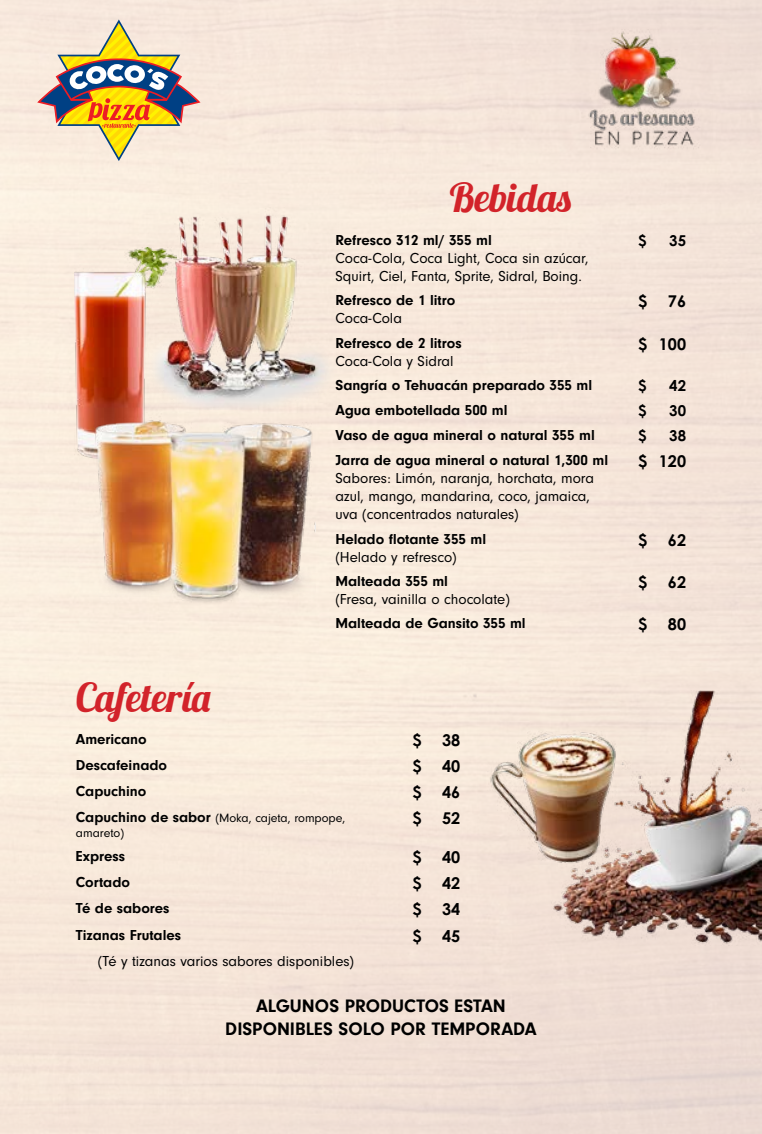
<style>
.page{position:relative;width:762px;height:1134px;background:#fff}
.page>*{position:absolute;margin:0;border:0;box-sizing:border-box;transform-origin:0 0}
.t1{font:40px "Lobster 1.3";color:#d2232a}
.t2{font:700 18.75px/22.5px "Neuzeit Gro";color:#000;text-align:center}
.t3{font:700 16.25px "Century Gothic Pro";color:#000}
.t4{font:700 15px "Neuzeit Gro";color:#000}
.t5{font:15px/18px "Neuzeit Gro";color:#000}
.t6{font:700 15px "Century Gothic Pro";color:#000}
.t7{font:12.5px/15px "Neuzeit Gro";letter-spacing:-.005em;color:#000}
.s1{font-weight:700;font-size:15px}
</style>
<div class="page">
<svg style="left:37px;top:19px;width:163px;height:142px;background:#d0bf9b"></svg>
<img style="left:571px;top:19px;width:141px;height:142px">
<img style="left:146px;top:208px;width:191px;height:202px">
<img style="left:74px;top:248px;width:102px;height:211px">
<img style="left:93px;top:403px;width:222px;height:211px">
<img style="left:551px;top:691px;width:211px;height:255px">
<img style="left:478px;top:711px;width:178px;height:170px">
<h1 class="t1" style="left:450px;top:172px;width:124px">Bebidas</h1>
<p class="t4" style="left:335px;top:232px;width:158px">Refresco 312 ml/ 355 ml</p>
<p class="t5" style="left:335px;top:250px;width:255px">Coca-Cola, Coca Light, Coca sin azúcar,<br>Squirt, Ciel, Fanta, Sprite, Sidral, Boing.</p>
<p class="t4" style="left:335px;top:292px;width:121px">Refresco de 1 litro</p>
<p class="t5" style="left:335px;top:310px;width:68px">Coca-Cola</p>
<p class="t4" style="left:335px;top:334px;width:128px">Refresco de 2 litros</p>
<p class="t5" style="left:335px;top:352px;width:120px">Coca-Cola y Sidral</p>
<p class="t6" style="left:638px;top:231px;width:10px">$</p>
<p class="t6" style="left:669px;top:231px;width:18px">35</p>
<p class="t3" style="left:638px;top:291px;width:11px">$</p>
<p class="t3" style="left:668px;top:291px;width:20px">76</p>
<p class="t3" style="left:638px;top:333px;width:49px">$ 100</p>
<p class="t4" style="left:335px;top:376px;width:258px">Sangría o Tehuacán preparado 355 ml</p>
<p class="t6" style="left:638px;top:376px;width:10px">$</p>
<p class="t6" style="left:669px;top:376px;width:18px">42</p>
<p class="t4" style="left:335px;top:402px;width:174px">Agua embotellada 500 ml</p>
<p class="t6" style="left:638px;top:401px;width:10px">$</p>
<p class="t6" style="left:669px;top:401px;width:18px">30</p>
<p class="t4" style="left:335px;top:427px;width:261px">Vaso de agua mineral o natural 355 ml</p>
<p class="t6" style="left:638px;top:426px;width:10px">$</p>
<p class="t6" style="left:669px;top:426px;width:18px">38</p>
<p class="t4" style="left:335px;top:452px;width:274px">Jarra de agua mineral o natural 1,300 ml</p>
<p class="t5" style="left:335px;top:470px;width:260px">Sabores: Limón, naranja, horchata, mora azul, mango, mandarina, coco, jamaica, uva (concentrados naturales)</p>
<p class="t3" style="left:638px;top:451px;width:49px">$ 120</p>
<p class="t4" style="left:335px;top:530px;width:152px">Helado flotante 355 ml</p>
<p class="t5" style="left:335px;top:548px;width:123px">(Helado y refresco)</p>
<p class="t4" style="left:335px;top:572px;width:114px">Malteada 355 ml</p>
<p class="t5" style="left:335px;top:590px;width:176px">(Fresa, vainilla o chocolate)</p>
<p class="t3" style="left:638px;top:529px;width:11px">$</p>
<p class="t3" style="left:668px;top:529px;width:20px">62</p>
<p class="t3" style="left:638px;top:572px;width:11px">$</p>
<p class="t3" style="left:668px;top:572px;width:20px">62</p>
<p class="t4" style="left:335px;top:615px;width:192px">Malteada de Gansito 355 ml</p>
<p class="t3" style="left:638px;top:614px;width:11px">$</p>
<p class="t3" style="left:668px;top:614px;width:20px">80</p>
<h1 class="t1" style="left:76px;top:672px;width:137px">Cafetería</h1>
<p class="t4" style="left:76px;top:730px;width:72px">Americano</p>
<p class="t3" style="left:412px;top:729px;width:11px">$</p>
<p class="t3" style="left:442px;top:729px;width:20px">38</p>
<p class="t4" style="left:76px;top:756px;width:93px">Descafeinado</p>
<p class="t3" style="left:412px;top:756px;width:11px">$</p>
<p class="t3" style="left:442px;top:756px;width:20px">40</p>
<p class="t4" style="left:76px;top:782px;width:72px">Capuchino</p>
<p class="t3" style="left:412px;top:782px;width:11px">$</p>
<p class="t3" style="left:442px;top:782px;width:20px">46</p>
<p class="t7" style="left:76px;top:811px;width:271px"><span class="s1">Capuchino de sabor</span> (Moka, cajeta, rompope, amareto)</p>
<p class="t3" style="left:412px;top:808px;width:11px">$</p>
<p class="t3" style="left:442px;top:808px;width:20px">52</p>
<p class="t4" style="left:76px;top:848px;width:51px">Express</p>
<p class="t3" style="left:412px;top:847px;width:11px">$</p>
<p class="t3" style="left:442px;top:847px;width:20px">40</p>
<p class="t4" style="left:76px;top:874px;width:56px">Cortado</p>
<p class="t3" style="left:412px;top:873px;width:11px">$</p>
<p class="t3" style="left:442px;top:873px;width:20px">42</p>
<p class="t4" style="left:76px;top:900px;width:95px">Té de sabores</p>
<p class="t3" style="left:412px;top:899px;width:11px">$</p>
<p class="t3" style="left:442px;top:899px;width:20px">34</p>
<p class="t4" style="left:76px;top:926px;width:107px">Tizanas Frutales</p>
<p class="t3" style="left:412px;top:925px;width:11px">$</p>
<p class="t3" style="left:442px;top:925px;width:20px">45</p>
<p class="t5" style="left:98px;top:952px;width:258px">(Té y tizanas varios sabores disponibles)</p>
<p class="t2" style="left:225px;top:995px;width:313px">ALGUNOS PRODUCTOS ESTAN<br>DISPONIBLES SOLO POR TEMPORADA</p>
</div>
